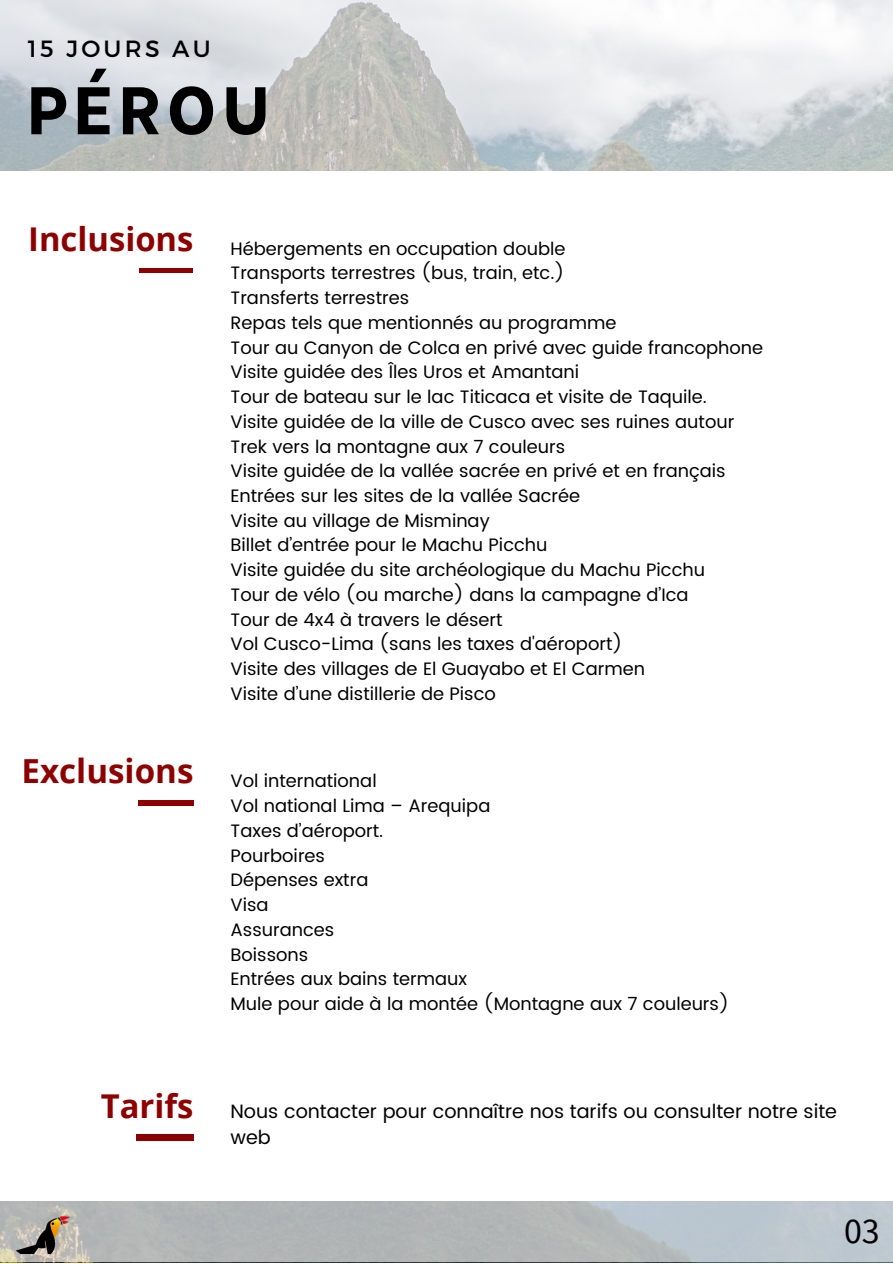
<style>
.page{position:relative;width:893px;height:1264px;background:#fff}
.page>*{position:absolute;margin:0;border:0;box-sizing:border-box;transform-origin:0 0}
.t1{font:800 67.05px "Be Vietnam";letter-spacing:.105em;color:#000}
.t2{font:36px "Source Sans Pro";color:#000}
.t3{font:700 33.15px "Open Sans";color:#8d0000}
.t4{font:700 32.85px "Open Sans";color:#8d0000}
.t5{font:23.4px "Montserrat";letter-spacing:.14em;color:#000}
.t6{font:19.2px/25.8px "Poppins";color:#000}
.t7{font:18px "Poppins";color:#000}
</style>
<div class="page">
<hr style="left:139px;top:268px;width:54px;height:4px;background:#8d0000">
<div style="left:138px;top:800px;width:55px;height:5px;background:#8d0000"></div>
<div style="left:136px;top:1134px;width:58px;height:6px;background:#8d0000"></div>
<svg style="left:0;top:1201px;width:892px;height:61px;background:#b5bbbd"></svg>
<img style="left:17px;top:1210px;width:53px;height:43px">
<svg style="left:0;top:0;width:892px;height:170px"></svg>
<p class="t5" style="left:28px;top:34px;width:184px">15 JOURS AU</p>
<p class="t1" style="left:28px;top:54px;width:242px">PÉROU</p>
<p class="t4" style="left:28px;top:216px;width:167px">Inclusions</p>
<p class="t3" style="left:22px;top:748px;width:173px">Exclusions</p>
<p class="t4" style="left:101px;top:1082px;width:94px">Tarifs</p>
<p class="t7" style="left:230px;top:238px;width:336px">Hébergements en occupation double</p>
<p class="t7" style="left:230px;top:262px;width:335px">Transports terrestres (bus, train, etc.)</p>
<p class="t7" style="left:230px;top:287px;width:180px">Transferts terrestres</p>
<p class="t7" style="left:230px;top:312px;width:387px">Repas tels que mentionnés au programme</p>
<p class="t7" style="left:230px;top:337px;width:534px">Tour au Canyon de Colca en privé avec guide francophone</p>
<p class="t7" style="left:230px;top:361px;width:350px">Visite guidée des Îles Uros et Amantani</p>
<p class="t7" style="left:230px;top:386px;width:478px">Tour de bateau sur le lac Titicaca et visite de Taquile.</p>
<p class="t7" style="left:230px;top:411px;width:505px">Visite guidée de la ville de Cusco avec ses ruines autour</p>
<p class="t7" style="left:230px;top:436px;width:336px">Trek vers la montagne aux 7 couleurs</p>
<p class="t7" style="left:230px;top:460px;width:496px">Visite guidée de la vallée sacrée en privé et en français</p>
<p class="t7" style="left:230px;top:485px;width:351px">Entrées sur les sites de la vallée Sacrée</p>
<p class="t7" style="left:230px;top:510px;width:261px">Visite au village de Misminay</p>
<p class="t7" style="left:230px;top:534px;width:318px">Billet d’entrée pour le Machu Picchu</p>
<p class="t7" style="left:230px;top:559px;width:476px">Visite guidée du site archéologique du Machu Picchu</p>
<p class="t7" style="left:230px;top:584px;width:459px">Tour de vélo (ou marche) dans la campagne d’Ica</p>
<p class="t7" style="left:230px;top:609px;width:273px">Tour de 4x4 à travers le désert</p>
<p class="t7" style="left:230px;top:633px;width:393px">Vol Cusco-Lima (sans les taxes d'aéroport)</p>
<p class="t7" style="left:230px;top:658px;width:416px">Visite des villages de El Guayabo et El Carmen</p>
<p class="t7" style="left:230px;top:683px;width:267px">Visite d’une distillerie de Pisco</p>
<p class="t7" style="left:230px;top:770px;width:148px">Vol international</p>
<p class="t7" style="left:230px;top:795px;width:261px">Vol national Lima – Arequipa</p>
<p class="t7" style="left:230px;top:820px;width:154px">Taxes d’aéroport.</p>
<p class="t7" style="left:230px;top:844px;width:96px">Pourboires</p>
<p class="t7" style="left:230px;top:869px;width:139px">Dépenses extra</p>
<p class="t7" style="left:230px;top:894px;width:40px">Visa</p>
<p class="t7" style="left:230px;top:919px;width:105px">Assurances</p>
<p class="t7" style="left:230px;top:943px;width:79px">Boissons</p>
<p class="t7" style="left:230px;top:968px;width:238px">Entrées aux bains termaux</p>
<p class="t7" style="left:230px;top:993px;width:500px">Mule pour aide à la montée (Montagne aux 7 couleurs)</p>
<p class="t6" style="left:230px;top:1098px;width:608px">Nous contacter pour connaître nos tarifs ou consulter notre site web</p>
<p class="t2" style="left:844px;top:1207px;width:37px">03</p>
</div>
